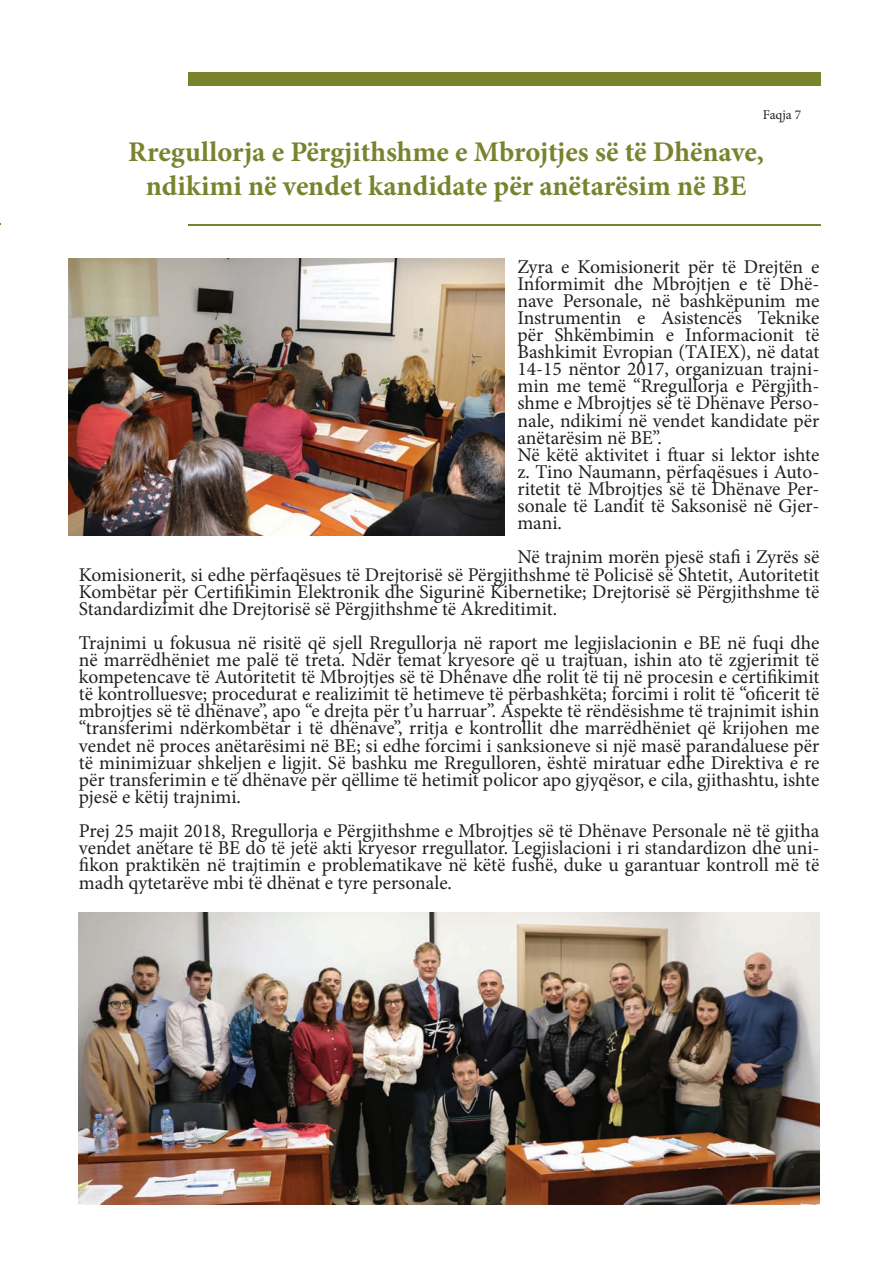
<style>
.page{position:relative;width:893px;height:1263px;background:#fff}
.page>*{position:absolute;margin:0;border:0;box-sizing:border-box;transform-origin:0 0}
.t1{font:700 28.5px/34.2px "Minion Pro";color:#79832e;text-align:center}
.t2{font:19.5px/17.1px "Minion Pro";color:#231f20;text-align:justify}
.t3{font:13.5px "Minion Pro";letter-spacing:-.005em;color:#231f20}
</style>
<div class="page">
<div style="left:189px;top:72px;width:632px;height:14px;background:#79832e"></div>
<hr style="left:189px;top:224px;width:632px;height:2px;background:#79832e">
<img style="left:68px;top:258px;width:437px;height:277px">
<img style="left:79px;top:912px;width:740px;height:292px">
<p class="t3" style="left:763px;top:106px;width:40px">Faqja 7</p>
<h1 class="t1" style="left:128px;top:134px;width:637px">Rregullorja e Përgjithshme e Mbrojtjes së të Dhënave, ndikimi në vendet kandidate për anëtarësim në BE</h1>
<p class="t2" style="left:517px;top:258px;width:303px;text-align:left">Zyra e Komisionerit për të Drejtën e Informimit dhe Mbrojtjen e të Dhë&shy;nave Personale, në bashkëpunim me Instrumentin e Asistencës Teknike për Shkëmbimin e Informacionit të Bashkimit Evropian (TAIEX), në datat 14-15 nëntor 2017, organizuan trajni&shy;min me temë “Rregullorja e Përgjith&shy;shme e Mbrojtjes së të Dhënave Perso&shy;nale, ndikimi në vendet kandidate për anëtarësim në BE”.<br>Në këtë aktivitet i ftuar si lektor ishte z. Tino Naumann, përfaqësues i Auto&shy;ritetit të Mbrojtjes së të Dhënave Per&shy;sonale të Landit të Saksonisë në Gjer&shy;mani.</p>
<p class="t2" style="left:79px;top:549px;width:742px;text-indent:439px">Në trajnim morën pjesë stafi i Zyrës së Komisionerit, si edhe përfaqësues të Drejtorisë së Përgjithshme të Policisë së Shtetit, Autoritetit Kombëtar për Certifikimin Elektronik dhe Sigurinë Kibernetike; Drejtorisë së Përgjithshme të Standardizimit dhe Drejtorisë së Përgjithshme të Akreditimit.</p>
<p class="t2" style="left:79px;top:634px;width:742px">Trajnimi u fokusua në risitë që sjell Rregullorja në raport me legjislacionin e BE në fuqi dhe në marrëdhëniet me palë të treta. Ndër temat kryesore që u trajtuan, ishin ato të zgjerimit të kompetencave të Autoritetit të Mbrojtjes së të Dhënave dhe rolit të tij në procesin e certifikimit të kontrolluesve; procedurat e realizimit të hetimeve të përbashkëta; forcimi i rolit të “oficerit të mbrojtjes së të dhënave”, apo “e drejta për t’u harruar”. Aspekte të rëndësishme të trajnimit ishin “transferimi ndërkombëtar i të dhënave”, rritja e kontrollit dhe marrëdhëniet që krijohen me vendet në proces anëtarësimi në BE; si edhe forcimi i sanksioneve si një masë parandaluese për të minimizuar shkeljen e ligjit. Së bashku me Rregulloren, është miratuar edhe Direktiva e re për transferimin e të dhënave për qëllime të hetimit policor apo gjyqësor, e cila, gjithashtu, ishte pjesë e këtij trajnimi.</p>
<p class="t2" style="left:79px;top:822px;width:742px">Prej 25 majit 2018, Rregullorja e Përgjithshme e Mbrojtjes së të Dhënave Personale në të gjitha vendet anëtare të BE do të jetë akti kryesor rregullator. Legjislacioni i ri standardizon dhe uni&shy;fikon praktikën në trajtimin e problematikave në këtë fushë, duke u garantuar kontroll më të madh qytetarëve mbi të dhënat e tyre personale.</p>
</div>
